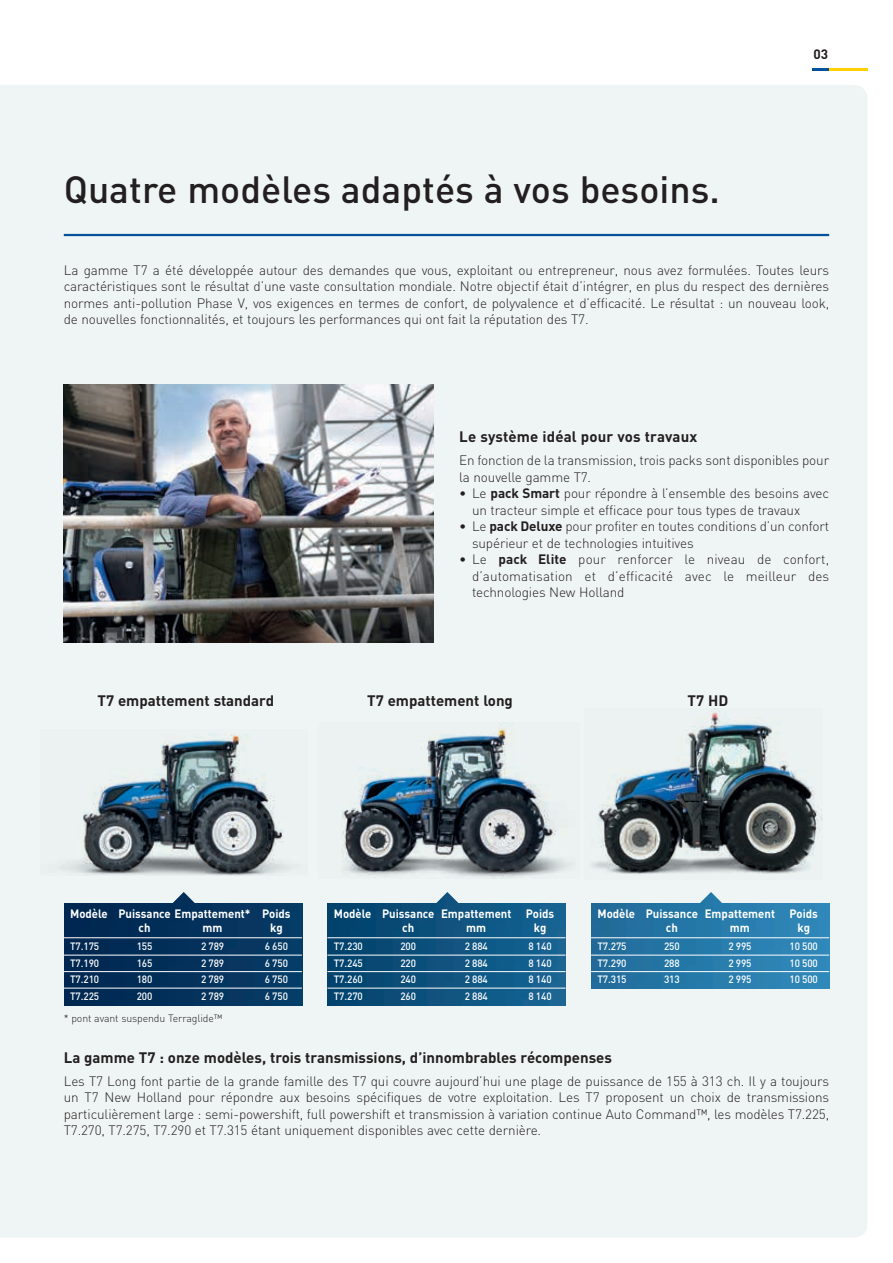
<style>
.page{position:relative;width:893px;height:1263px;background:#fff}
.page>*{position:absolute;margin:0;border:0;box-sizing:border-box;transform-origin:0 0}
.t1{font:500 37.5px "DIN";color:#231f20}
.t2{font:700 15px "DIN";color:#231f20}
.t3{font:300 13.5px/16.5px "DIN";letter-spacing:-.01em;color:#231f20;text-align:justify}
.t4{font:700 13.5px "DIN";color:#231f20}
.t5{font:700 12px/13.5px "DIN";color:#fff;scale:.95 1}
.t6{font:500 10.5px "DIN";letter-spacing:-.01em;color:#fff;scale:.95 1}
.t7{font:300 10.5px "DIN";letter-spacing:-.01em;color:#231f20}
.s1{font-weight:700}
</style>
<div class="page">
<svg style="left:812px;top:68px;width:55px;height:2px"></svg>
<div style="left:1px;top:85px;width:866px;height:1152px;background:#eff5f4"></div>
<hr style="left:64px;top:234px;width:765px;height:2px;background:#01529b">
<img style="left:0;top:85px;width:1px;height:1152px">
<img style="left:41px;top:729px;width:266px;height:147px">
<img style="left:85px;top:737px;width:148px;height:81px">
<img style="left:318px;top:723px;width:262px;height:156px">
<img style="left:344px;top:731px;width:158px;height:114px">
<img style="left:64px;top:385px;width:370px;height:257px">
<img style="left:584px;top:708px;width:239px;height:172px">
<img style="left:599px;top:714px;width:115px;height:145px">
<img style="left:435px;top:892px;width:25px;height:11px">
<img style="left:328px;top:903px;width:238px;height:102px">
<hr style="left:327px;top:937px;width:239px;height:1px;background:#fff">
<hr style="left:327px;top:955px;width:239px;height:1px;background:#fff">
<hr style="left:327px;top:971px;width:239px;height:1px;background:#fff">
<hr style="left:327px;top:988px;width:239px;height:1px;background:#fff">
<img style="left:171px;top:892px;width:25px;height:11px">
<img style="left:64px;top:903px;width:238px;height:102px">
<hr style="left:64px;top:937px;width:238px;height:1px;background:#fff">
<hr style="left:64px;top:955px;width:238px;height:1px;background:#fff">
<hr style="left:64px;top:971px;width:238px;height:1px;background:#fff">
<hr style="left:64px;top:988px;width:238px;height:1px;background:#fff">
<img style="left:698px;top:892px;width:26px;height:11px">
<img style="left:591px;top:903px;width:239px;height:85px">
<hr style="left:591px;top:937px;width:238px;height:1px;background:#fff">
<hr style="left:591px;top:955px;width:238px;height:1px;background:#fff">
<hr style="left:591px;top:971px;width:238px;height:1px;background:#fff">
<h1 class="t1" style="left:64px;top:166px;width:657px">Quatre modèles adaptés à vos besoins.</h1>
<p class="t4" style="left:813px;top:45px;width:16px">03</p>
<p class="t3" style="left:64px;top:261px;width:767px">La gamme T7 a été développée autour des demandes que vous, exploitant ou entrepreneur, nous avez formulées. Toutes leurs caractéristiques sont le résultat d’une vaste consultation mondiale. Notre objectif était d’intégrer, en plus du respect des dernières normes anti-pollution Phase V, vos exigences en termes de confort, de polyvalence et d’efficacité. Le résultat : un nouveau look, de nouvelles fonctionnalités, et toujours les performances qui ont fait la réputation des T7.</p>
<p class="t2" style="left:459px;top:427px;width:240px">Le système idéal pour vos travaux</p>
<p class="t3" style="left:459px;top:452px;width:371px">En fonction de la transmission, trois packs sont disponibles pour la nouvelle gamme T7.</p>
<p class="t3" style="left:472px;top:485px;width:359px;text-indent:-13px">• Le <span class="s1">pack Smart</span> pour répondre à l’ensemble des besoins avec un tracteur simple et efficace pour tous types de travaux</p>
<p class="t3" style="left:472px;top:518px;width:359px;text-indent:-13px">• Le <span class="s1">pack Deluxe</span> pour profiter en toutes conditions d’un confort supérieur et de technologies intuitives</p>
<p class="t3" style="left:472px;top:551px;width:359px;text-indent:-13px">• Le <span class="s1">pack Elite</span> pour renforcer le niveau de confort, d’automatisation et d’efficacité avec le meilleur des technologies New Holland</p>
<p class="t2" style="left:98px;top:690px;width:178px">T7 empattement standard</p>
<p class="t2" style="left:367px;top:690px;width:147px">T7 empattement long</p>
<p class="t2" style="left:688px;top:690px;width:42px">T7 HD</p>
<p class="t5" style="left:139px;top:907px;width:162px;text-indent:-68px">Modèle Puissance Empattement* Poids ch</p>
<p class="t5" style="left:203px;top:920px;width:23px">mm</p>
<p class="t5" style="left:270px;top:920px;width:15px">kg</p>
<p class="t5" style="left:402px;top:907px;width:162px;text-indent:-68px">Modèle Puissance Empattement Poids ch</p>
<p class="t5" style="left:466px;top:920px;width:23px">mm</p>
<p class="t5" style="left:534px;top:920px;width:15px">kg</p>
<p class="t5" style="left:666px;top:907px;width:162px;text-indent:-68px">Modèle Puissance Empattement Poids ch</p>
<p class="t5" style="left:730px;top:920px;width:23px">mm</p>
<p class="t5" style="left:797px;top:920px;width:15px">kg</p>
<p class="t6" style="left:70px;top:940px;width:32px">T7.175</p>
<p class="t6" style="left:137px;top:940px;width:18px">155</p>
<p class="t6" style="left:201px;top:940px;width:26px">2 789</p>
<p class="t6" style="left:265px;top:940px;width:26px">6 650</p>
<p class="t6" style="left:70px;top:956px;width:32px">T7.190</p>
<p class="t6" style="left:137px;top:956px;width:18px">165</p>
<p class="t6" style="left:201px;top:956px;width:26px">2 789</p>
<p class="t6" style="left:265px;top:956px;width:26px">6 750</p>
<p class="t6" style="left:70px;top:973px;width:32px">T7.210</p>
<p class="t6" style="left:137px;top:973px;width:18px">180</p>
<p class="t6" style="left:201px;top:973px;width:26px">2 789</p>
<p class="t6" style="left:265px;top:973px;width:26px">6 750</p>
<p class="t6" style="left:70px;top:989px;width:32px">T7.225</p>
<p class="t6" style="left:137px;top:989px;width:18px">200</p>
<p class="t6" style="left:201px;top:989px;width:26px">2 789</p>
<p class="t6" style="left:265px;top:989px;width:26px">6 750</p>
<p class="t6" style="left:334px;top:940px;width:32px">T7.230</p>
<p class="t6" style="left:400px;top:940px;width:18px">200</p>
<p class="t6" style="left:465px;top:940px;width:26px">2 884</p>
<p class="t6" style="left:528px;top:940px;width:26px">8 140</p>
<p class="t6" style="left:334px;top:956px;width:32px">T7.245</p>
<p class="t6" style="left:400px;top:956px;width:18px">220</p>
<p class="t6" style="left:465px;top:956px;width:26px">2 884</p>
<p class="t6" style="left:528px;top:956px;width:26px">8 140</p>
<p class="t6" style="left:334px;top:973px;width:32px">T7.260</p>
<p class="t6" style="left:400px;top:973px;width:18px">240</p>
<p class="t6" style="left:465px;top:973px;width:26px">2 884</p>
<p class="t6" style="left:528px;top:973px;width:26px">8 140</p>
<p class="t6" style="left:334px;top:989px;width:32px">T7.270</p>
<p class="t6" style="left:400px;top:989px;width:18px">260</p>
<p class="t6" style="left:465px;top:989px;width:26px">2 884</p>
<p class="t6" style="left:528px;top:989px;width:26px">8 140</p>
<p class="t6" style="left:597px;top:940px;width:32px">T7.275</p>
<p class="t6" style="left:664px;top:940px;width:18px">250</p>
<p class="t6" style="left:728px;top:940px;width:26px">2 995</p>
<p class="t6" style="left:789px;top:940px;width:31px">10 500</p>
<p class="t6" style="left:597px;top:956px;width:32px">T7.290</p>
<p class="t6" style="left:664px;top:956px;width:18px">288</p>
<p class="t6" style="left:728px;top:956px;width:26px">2 995</p>
<p class="t6" style="left:789px;top:956px;width:31px">10 500</p>
<p class="t6" style="left:597px;top:973px;width:32px">T7.315</p>
<p class="t6" style="left:664px;top:973px;width:18px">313</p>
<p class="t6" style="left:728px;top:973px;width:26px">2 995</p>
<p class="t6" style="left:789px;top:973px;width:31px">10 500</p>
<p class="t7" style="left:64px;top:1011px;width:160px">* pont avant suspendu Terraglide™</p>
<p class="t2" style="left:64px;top:1047px;width:550px">La gamme T7 : onze modèles, trois transmissions, d’innombrables récompenses</p>
<p class="t3" style="left:64px;top:1072px;width:767px">Les T7 Long font partie de la grande famille des T7 qui couvre aujourd’hui une plage de puissance de 155 à 313 ch. Il y a toujours un T7 New Holland pour répondre aux besoins spécifiques de votre exploitation. Les T7 proposent un choix de transmissions particulièrement large : semi-powershift, full powershift et transmission à variation continue Auto Command™, les modèles T7.225, T7.270, T7.275, T7.290 et T7.315 étant uniquement disponibles avec cette dernière.</p>
</div>
